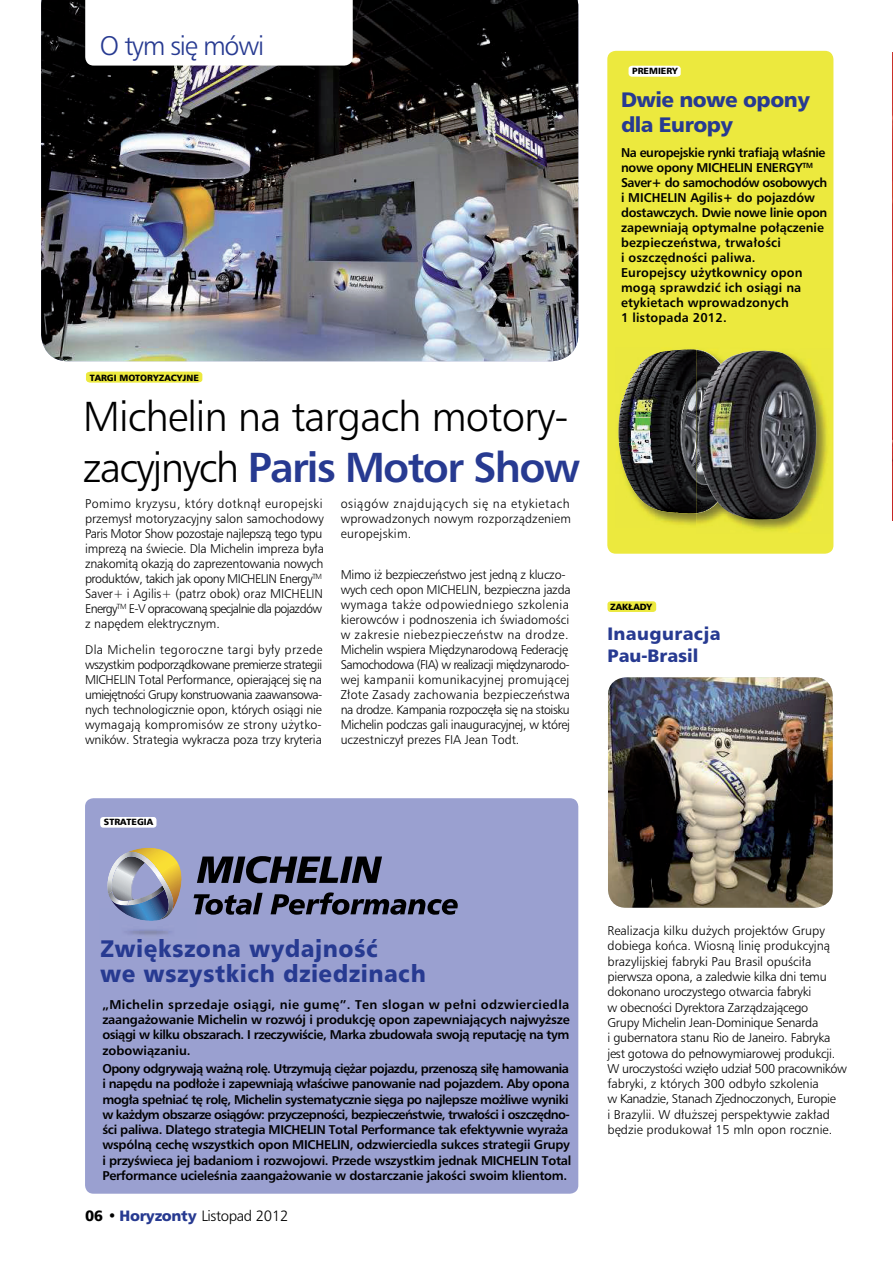
<style>
.page{position:relative;width:893px;height:1263px;background:#fff}
.page>*{position:absolute;margin:0;border:0;box-sizing:border-box;transform-origin:0 0}
.t1{font:42px "Humnst 777 Lt EU";letter-spacing:-.02em;color:#000}
.t2{font:700 42px "Humnst 777 EU";letter-spacing:-.04em;color:#273a91}
.t3{font:27px "Humnst 777 Lt EU";letter-spacing:-.045em;color:#273a91}
.t4{font:24px/25.5px "Humnst 777 Blk EU";letter-spacing:.02em;color:#273a91;scale:.95 1}
.t5{font:21px/25.2px "Humnst 777 Blk EU";letter-spacing:-.025em;color:#273a91}
.t6{font:18px/22.5px "Humnst 777 Blk EU";letter-spacing:.02em;color:#273a91}
.t7{font:15px "Humnst 777 Lt EU";letter-spacing:-.025em;color:#000}
.t8{font:12.75px/15px "Humnst 777 Lt EU";letter-spacing:-.01em;color:#000}
.t9{font:700 12.75px/15.3px "Humnst 777 EU";letter-spacing:-.02em;color:#000;text-align:justify}
.t10{font:700 12.75px/15px "Humnst 777 EU";color:#000}
.t11{font:9px "Humnst 777 Blk EU";color:#000}
.s1{font-family:"Humnst 777 Lt EU";font-weight:400;color:#000}
.s2{font-family:"Humnst 777 Blk EU"}
.s3{font-family:"Humnst 777 Blk EU";color:#273a91}
</style>
<div class="page">
<img style="left:41px;top:0;width:537px;height:361px">
<svg style="left:85px;top:0;width:268px;height:66px"></svg>
<div style="left:607px;top:51px;width:226px;height:503px;background:#ece93e;border-radius:9px"></div>
<div style="left:85px;top:798px;width:493px;height:396px;background:#9aa0d0;border-radius:9px"></div>
<div style="left:100px;top:817px;width:56px;height:11px;background:#fff;border-radius:3px"></div>
<svg style="left:629px;top:66px;width:52px;height:11px"></svg>
<svg style="left:86px;top:372px;width:116px;height:11px"></svg>
<img style="left:892px;top:52px;width:1px;height:468px">
<div style="left:607px;top:601px;width:49px;height:11px;background:#ece93e;border-radius:3px"></div>
<img style="left:618px;top:349px;width:78px;height:176px">
<img style="left:623px;top:365px;width:66px;height:147px">
<img style="left:750px;top:382px;width:77px;height:149px">
<img style="left:696px;top:442px;width:58px;height:86px">
<img style="left:696px;top:349px;width:44px;height:164px">
<img style="left:698px;top:350px;width:118px;height:92px">
<svg style="left:197px;top:856px;width:185px;height:27px"></svg>
<svg style="left:271px;top:892px;width:187px;height:23px"></svg>
<svg style="left:194px;top:893px;width:69px;height:22px"></svg>
<svg style="left:107px;top:848px;width:75px;height:73px"></svg>
<img style="left:608px;top:677px;width:225px;height:231px;border-radius:18px">
<h2 class="t3" style="left:100px;top:29px;width:166px">O tym się mówi</h2>
<p class="t11" style="left:90px;top:372px;width:111px">TARGI MOTORYZACYJNE</p>
<h1 class="t1" style="left:83px;top:391px;width:487px">Michelin na targach motory-</h1>
<h1 class="t2" style="left:83px;top:441px;width:499px"><span class="s1">zacyjnych</span> Paris Motor Show</h1>
<p class="t8" style="left:85px;top:496px;width:240px">Pomimo kryzysu, który dotknął europejski przemysł motoryzacyjny salon samochodowy Paris Motor Show pozostaje najlepszą tego typu imprezą na świecie. Dla Michelin impreza była znakomitą okazją do zaprezentowania nowych produktów, takich jak opony MICHELIN Energy<sup>TM </sup>Saver+ i Agilis+ (patrz obok) oraz MICHELIN Energy<sup>TM</sup> E-V opracowaną specjalnie dla pojazdów z napędem elektrycznym.</p>
<p class="t8" style="left:85px;top:642px;width:239px;text-align:justify">Dla Michelin tegoroczne targi były przede wszystkim podporządkowane premierze strategii MICHELIN Total Performance, opierającej się na umiejętności Grupy konstruowania zaawansowa&shy;nych technologicznie opon, których osiągi nie wymagają kompromisów ze strony użytko&shy;wników. Strategia wykracza poza trzy kryteria</p>
<p class="t8" style="left:341px;top:496px;width:232px;text-align:justify">osiągów znajdujących się na etykietach wprowadzonych nowym rozporządzeniem europejskim.</p>
<p class="t8" style="left:341px;top:567px;width:232px">Mimo iż bezpieczeństwo jest jedną z kluczo&shy;wych cech opon MICHELIN, bezpieczna jazda wymaga także odpowiedniego szkolenia kierowców i podnoszenia ich świadomości w zakresie niebezpieczeństw na drodze.<br>Michelin wspiera Międzynarodową Federację Samochodowa (FIA) w realizacji międzynarodo&shy;wej kampanii komunikacyjnej promującej Złote Zasady zachowania bezpieczeństwa na drodze. Kampania rozpoczęła się na stoisku Michelin podczas gali inauguracyjnej, w której uczestniczył prezes FIA Jean Todt.</p>
<p class="t11" style="left:632px;top:65px;width:47px">PREMIERY</p>
<h3 class="t5" style="left:621px;top:87px;width:190px">Dwie nowe opony dla Europy</h3>
<p class="t10" style="left:621px;top:145px;width:208px">Na europejskie rynki trafiają właśnie nowe opony MICHELIN ENERGY<sup>TM<br></sup>Saver+ do samochodów osobowych i MICHELIN Agilis+ do pojazdów dostawczych. Dwie nowe linie opon zapewniają optymalne połączenie bezpieczeństwa, trwałości<br>i oszczędności paliwa.<br>Europejscy użytkownicy opon mogą sprawdzić ich osiągi na etykietach wprowadzonych<br>1 listopada 2012.</p>
<p class="t11" style="left:610px;top:601px;width:44px">ZAKŁADY</p>
<h3 class="t6" style="left:607px;top:622px;width:115px">Inauguracja<br>Pau-Brasil</h3>
<p class="t11" style="left:104px;top:816px;width:51px">STRATEGIA</p>
<h3 class="t4" style="left:100px;top:936px;width:344px">Zwiększona wydajność<br>we wszystkich dziedzinach</h3>
<p class="t9" style="left:102px;top:996px;width:469px">„Michelin sprzedaje osiągi, nie gumę”. Ten slogan w pełni odzwierciedla zaangażowanie Michelin w rozwój i produkcję opon zapewniających najwyższe osiągi w kilku obszarach. I rzeczywiście, Marka zbudowała swoją reputację na tym zobowiązaniu.</p>
<p class="t9" style="left:102px;top:1061px;width:470px;text-align:left">Opony odgrywają ważną rolę. Utrzymują ciężar pojazdu, przenoszą siłę hamowania i napędu na podłoże i zapewniają właściwe panowanie nad pojazdem. Aby opona mogła spełniać tę rolę, Michelin systematycznie sięga po najlepsze możliwe wyniki w każdym obszarze osiągów: przyczepności, bezpieczeństwie, trwałości i oszczędno&shy;ści paliwa. Dlatego strategia MICHELIN Total Performance tak efektywnie wyraża wspólną cechę wszystkich opon MICHELIN, odzwierciedla sukces strategii Grupy i przyświeca jej badaniom i rozwojowi. Przede wszystkim jednak MICHELIN Total Performance ucieleśnia zaangażowanie w dostarczanie jakości swoim klientom.</p>
<p class="t7" style="left:85px;top:1207px;width:205px"><span class="s2">06 •</span> <span class="s3">Horyzonty</span> Listopad 2012</p>
<p class="t8" style="left:607px;top:923px;width:241px">Realizacja kilku dużych projektów Grupy dobiega końca. Wiosną linię produkcyjną brazylijskiej fabryki Pau Brasil opuściła pierwsza opona, a zaledwie kilka dni temu dokonano uroczystego otwarcia fabryki<br>w obecności Dyrektora Zarządzającego<br>Grupy Michelin Jean-Dominique Senarda<br>i gubernatora stanu Rio de Janeiro. Fabryka jest gotowa do pełnowymiarowej produkcji.<br>W uroczystości wzięło udział 500 pracowników fabryki, z których 300 odbyło szkolenia<br>w Kanadzie, Stanach Zjednoczonych, Europie<br>i Brazylii. W dłuższej perspektywie zakład będzie produkował 15 mln opon rocznie.</p>
</div>
